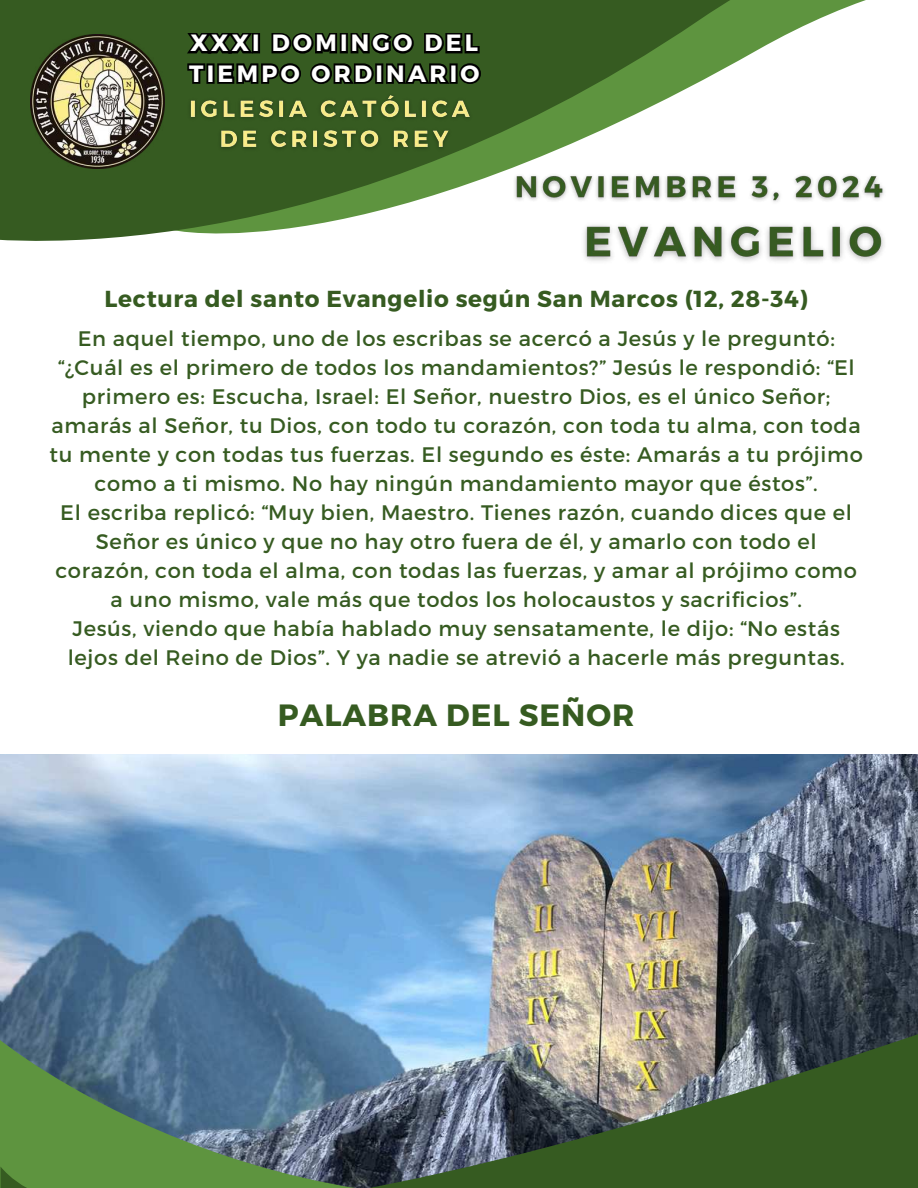
<style>
.page{position:relative;width:918px;height:1188px;background:#fff}
.page>*{position:absolute;margin:0;border:0;box-sizing:border-box;transform-origin:0 0}
.t1{font:700 30.75px "Montserrat";letter-spacing:.03em;color:#365b21}
.t2{font:700 23.55px/30.3px "Montserrat";letter-spacing:.14em;color:#fff}
.t3{font:700 23.1px "Montserrat";letter-spacing:.03em;color:#365b21}
.t4{font:21px/29px "Montserrat";letter-spacing:.03em;color:#365b21;text-align:center}
</style>
<div class="page">
<svg style="left:0;top:0;width:866px;height:241px"></svg>
<svg style="left:183px;top:22px;width:301px;height:65px;background:#1e3212"></svg>
<img style="left:184px;top:87px;width:300px;height:69px">
<img style="left:30px;top:34px;width:134px;height:134px">
<img style="left:508px;top:167px;width:376px;height:43px">
<img style="left:575px;top:215px;width:309px;height:47px">
<img style="left:0;top:754px;width:918px;height:285px">
<img style="left:1px;top:933px;width:917px;height:255px">
<p class="t2" style="left:189px;top:27px;width:292px">XXXI DOMINGO DEL<br>TIEMPO ORDINARIO</p>
<p class="t3" style="left:105px;top:284px;width:705px">Lectura del santo Evangelio según San Marcos (12, 28-34)</p>
<h4 class="t4" style="left:50px;top:323px;width:815px">En aquel tiempo, uno de los escribas se acercó a Jesús y le preguntó: “¿Cuál es el primero de todos los mandamientos?” Jesús le respondió: “El primero es: Escucha, Israel: El Señor, nuestro Dios, es el único Señor; amarás al Señor, tu Dios, con todo tu corazón, con toda tu alma, con toda tu mente y con todas tus fuerzas. El segundo es éste: Amarás a tu prójimo como a ti mismo. No hay ningún mandamiento mayor que éstos”.</h4>
<p class="t4" style="left:55px;top:497px;width:803px">El escriba replicó: “Muy bien, Maestro. Tienes razón, cuando dices que el Señor es único y que no hay otro fuera de él, y amarlo con todo el corazón, con toda el alma, con todas las fuerzas, y amar al prójimo como a uno mismo, vale más que todos los holocaustos y sacrificios”.</p>
<p class="t4" style="left:68px;top:613px;width:779px;text-align:left">Jesús, viendo que había hablado muy sensatamente, le dijo: “No estás lejos del Reino de Dios”. Y ya nadie se atrevió a hacerle más preguntas.</p>
<p class="t1" style="left:278px;top:695px;width:358px">PALABRA DEL SEÑOR</p>
</div>
